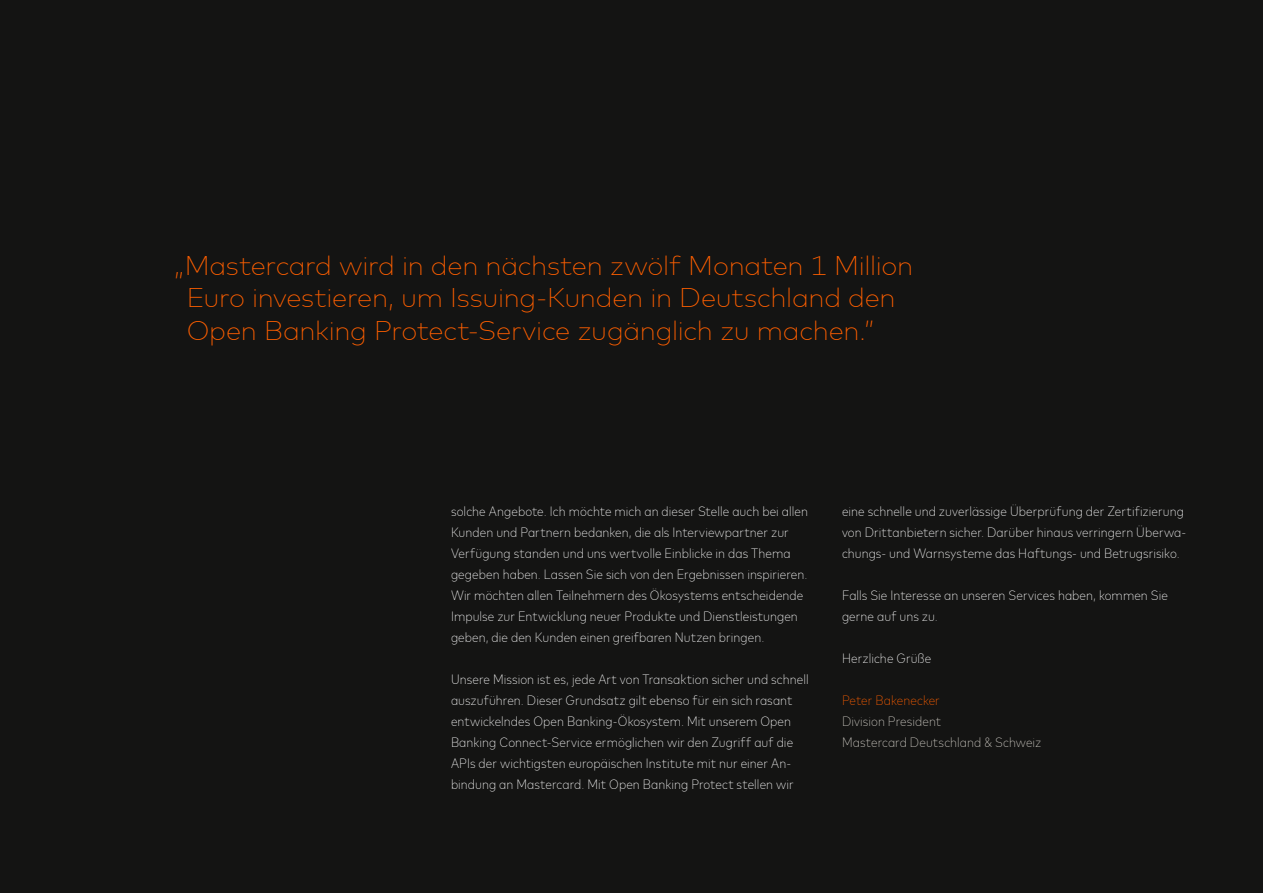
<style>
.page{position:relative;width:1263px;height:893px;background:#141413}
.page>*{position:absolute;margin:0;border:0;box-sizing:border-box;transform-origin:0 0}
.t1{font:200 27px/32.4px "Mark Offc For MC";letter-spacing:-.01em;color:#ff5f00}
.t2{font:200 13.5px/21px "Mark For MC Nrw";letter-spacing:.005em;color:#fff}
.t3{font:200 13.5px/21px "Mark For MC Nrw";letter-spacing:.005em;color:#d3cfc8}
.t4{font:200 13.5px "Mark For MC Nrw";color:#ff5f00}
</style>
<div class="page">
<h1 class="t1" style="left:187px;top:247px;width:728px;text-indent:-13px">„Mastercard wird in den nächsten zwölf Monaten 1 Million<br>Euro investieren, um Issuing-Kunden in Deutschland den<br>Open Banking Protect-Service zugänglich zu machen.”</h1>
<p class="t2" style="left:451px;top:500px;width:358px">solche Angebote. Ich möchte mich an dieser Stelle auch bei allen Kunden und Partnern bedanken, die als Interviewpartner zur Verfügung standen und uns wertvolle Einblicke in das Thema gegeben haben. Lassen Sie sich von den Ergebnissen inspirieren.<br>Wir möchten allen Teilnehmern des Ökosystems entscheidende Impulse zur Entwicklung neuer Produkte und Dienstleistungen geben, die den Kunden einen greifbaren Nutzen bringen.</p>
<p class="t2" style="left:451px;top:668px;width:359px">Unsere Mission ist es, jede Art von Transaktion sicher und schnell auszuführen. Dieser Grundsatz gilt ebenso für ein sich rasant entwickelndes Open Banking-Ökosystem. Mit unserem Open Banking Connect-Service ermöglichen wir den Zugriff auf die APIs der wichtigsten europäischen Institute mit nur einer An&shy;bindung an Mastercard. Mit Open Banking Protect stellen wir</p>
<p class="t2" style="left:842px;top:500px;width:346px">eine schnelle und zuverlässige Überprüfung der Zertifizierung von Drittanbietern sicher. Darüber hinaus verringern Überwa&shy;chungs- und Warnsysteme das Haftungs- und Betrugsrisiko.</p>
<p class="t2" style="left:842px;top:584px;width:327px">Falls Sie Interesse an unseren Services haben, kommen Sie gerne auf uns zu.</p>
<p class="t2" style="left:842px;top:647px;width:91px">Herzliche Grüße</p>
<p class="t4" style="left:842px;top:690px;width:99px">Peter Bakenecker</p>
<p class="t3" style="left:842px;top:710px;width:201px">Division President<br>Mastercard Deutschland &amp; Schweiz</p>
</div>
